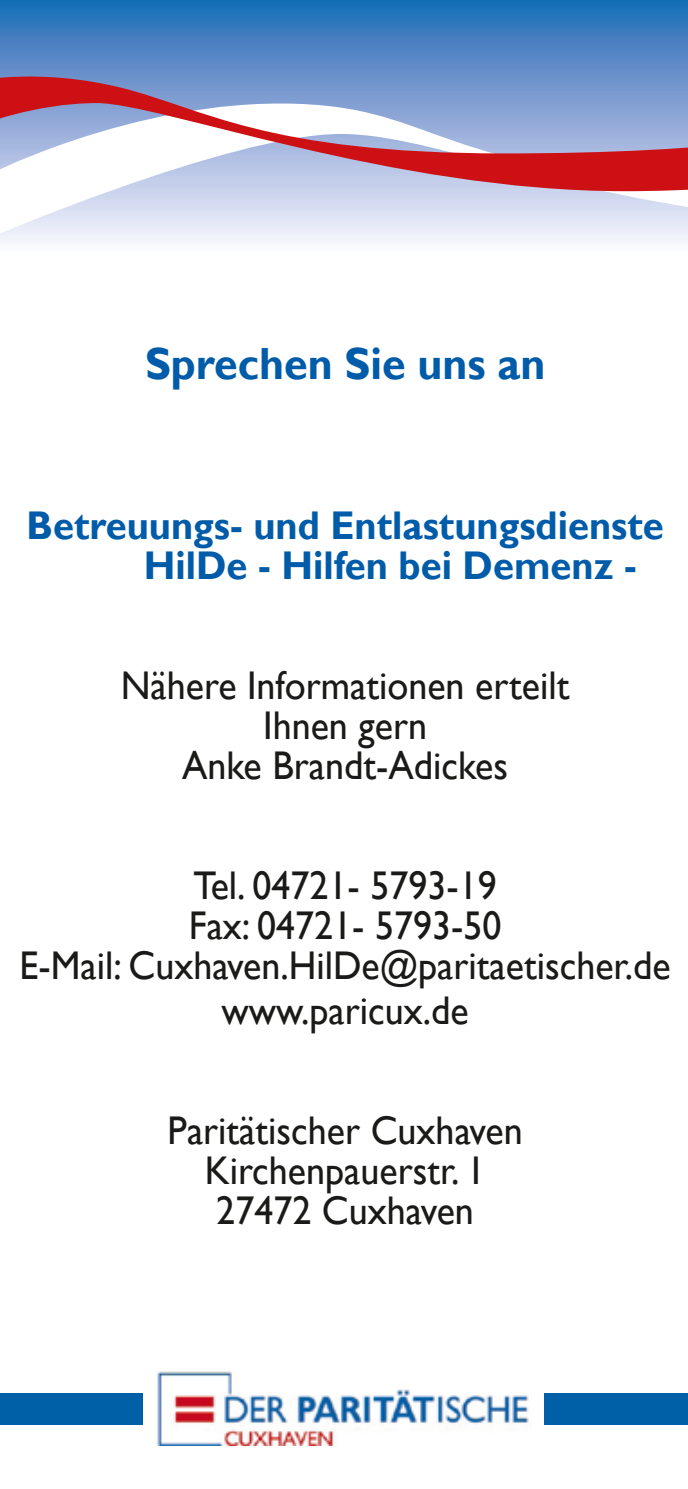
<style>
.page{position:relative;width:688px;height:1489px;background:#fff}
.page>*{position:absolute;margin:0;border:0;box-sizing:border-box;transform-origin:0 0}
.t1{font:700 45px "Gill Sans";color:#005ca9;scale:.95 1}
.t2{font:40px/40px "Gill Sans";color:#1a1a18;text-align:center;scale:.95 1}
.t3{font:700 40px/40px "Gill Sans";color:#005ca9;scale:.95 1}
</style>
<div class="page">
<div style="left:544px;top:1393px;width:143px;height:32px;background:#0060a7"></div>
<div style="left:0;top:1393px;width:142px;height:32px;background:#0060a7"></div>
<img style="left:157px;top:1371px;width:372px;height:74px">
<svg style="left:0;top:191px;width:687px;height:51px"></svg>
<svg style="left:0;top:0;width:687px;height:191px;background:#8791bb"></svg>
<p class="t1" style="left:145px;top:336px;width:422px">Sprechen Sie uns an</p>
<p class="t3" style="left:144px;top:506px;width:549px;text-indent:-117px">Betreuungs- und Entlastungsdienste<br>HilDe - Hilfen bei Demenz -</p>
<p class="t2" style="left:121px;top:666px;width:473px">Nähere Informationen erteilt<br>Ihnen gern<br>Anke Brandt-Adickes</p>
<p class="t2" style="left:19px;top:866px;width:687px">Tel. 04721- 5793-19<br>Fax: 04721- 5793-50<br>E-Mail: Cuxhaven.HilDe@paritaetischer.de</p>
<p class="t2" style="left:221px;top:991px;width:262px">www.paricux.de</p>
<p class="t2" style="left:167px;top:1111px;width:375px">Paritätischer Cuxhaven<br>Kirchenpauerstr. 1<br>27472 Cuxhaven</p>
</div>
